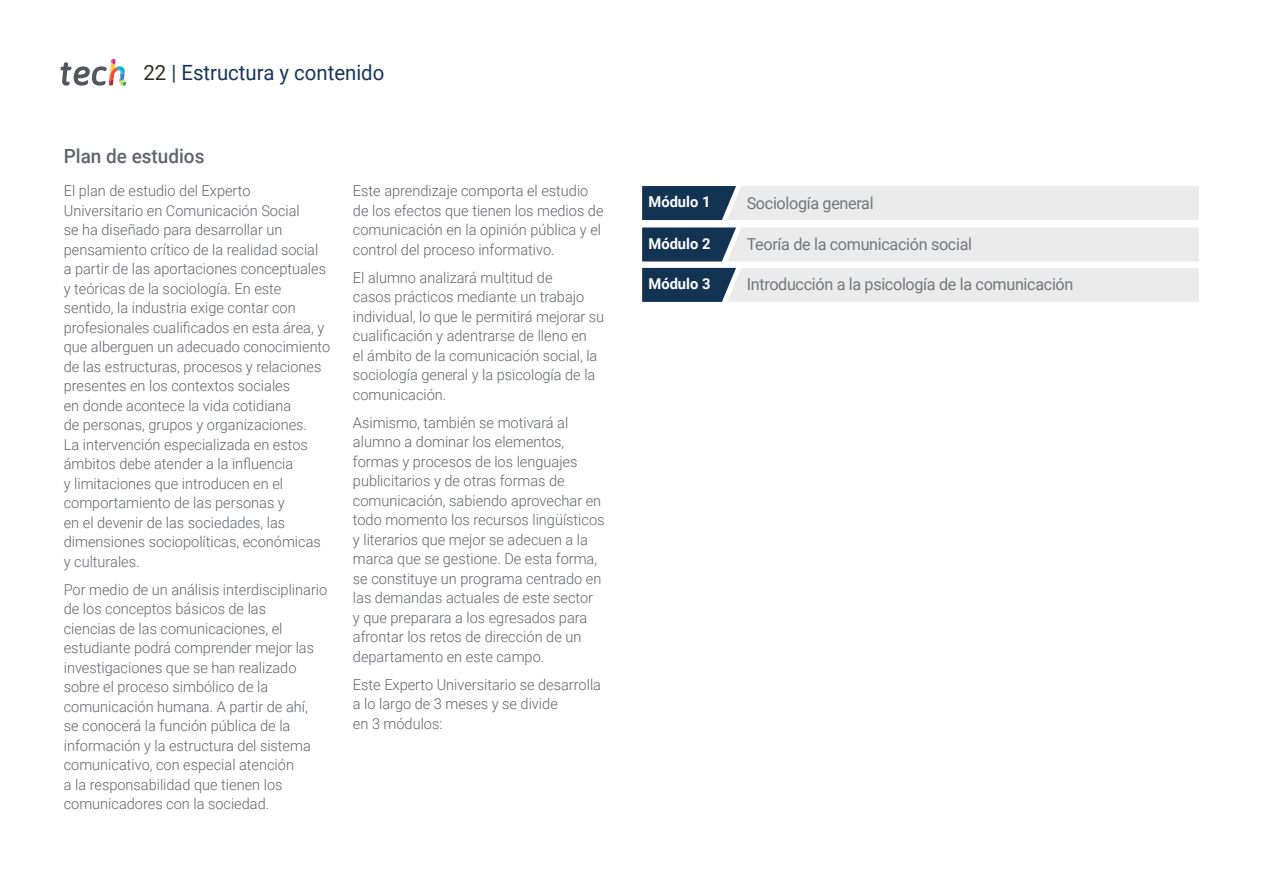
<style>
.page{position:relative;width:1263px;height:893px;background:#fff}
.page>*{position:absolute;margin:0;border:0;box-sizing:border-box;transform-origin:0 0}
.t1{font:21px "Roboto";color:#1a355c}
.t2{font:500 19.5px "Roboto";color:#61646a}
.t3{font:16.5px "Roboto";letter-spacing:-.02em;color:#74777b}
.t4{font:300 15px/19.5px "Roboto";color:#61646a}
.t5{font:700 15px "Roboto";color:#fff}
.s1{color:#312e20}
</style>
<div class="page">
<svg style="left:61px;top:59px;width:65px;height:27px"></svg>
<svg style="left:642px;top:186px;width:557px;height:34px;background:#c8ced2"></svg>
<svg style="left:642px;top:268px;width:557px;height:34px;background:#c8ced2"></svg>
<svg style="left:642px;top:227px;width:557px;height:34px;background:#c9cfd3"></svg>
<h1 class="t1" style="left:144px;top:57px;width:242px"><span class="s1">22</span> | Estructura y contenido</h1>
<h2 class="t2" style="left:64px;top:143px;width:142px">Plan de estudios</h2>
<p class="t4" style="left:64px;top:181px;width:268px">El plan de estudio del Experto Universitario en Comunicación Social<br>se ha diseñado para desarrollar un pensamiento crítico de la realidad social<br>a partir de las aportaciones conceptuales y teóricas de la sociología. En este sentido, la industria exige contar con profesionales cualificados en esta área, y que alberguen un adecuado conocimiento de las estructuras, procesos y relaciones presentes en los contextos sociales<br>en donde acontece la vida cotidiana<br>de personas, grupos y organizaciones.<br>La intervención especializada en estos ámbitos debe atender a la influencia<br>y limitaciones que introducen en el comportamiento de las personas y<br>en el devenir de las sociedades, las dimensiones sociopolíticas, económicas y culturales.</p>
<p class="t4" style="left:64px;top:579px;width:265px">Por medio de un análisis interdisciplinario de los conceptos básicos de las<br>ciencias de las comunicaciones, el estudiante podrá comprender mejor las investigaciones que se han realizado sobre el proceso simbólico de la comunicación humana. A partir de ahí,<br>se conocerá la función pública de la información y la estructura del sistema comunicativo, con especial atención<br>a la responsabilidad que tienen los comunicadores con la sociedad.</p>
<p class="t4" style="left:353px;top:181px;width:252px">Este aprendizaje comporta el estudio de los efectos que tienen los medios de comunicación en la opinión pública y el control del proceso informativo.</p>
<p class="t4" style="left:353px;top:267px;width:253px">El alumno analizará multitud de<br>casos prácticos mediante un trabajo individual, lo que le permitirá mejorar su cualificación y adentrarse de lleno en<br>el ámbito de la comunicación social, la sociología general y la psicología de la comunicación.</p>
<p class="t4" style="left:353px;top:412px;width:253px">Asimismo, también se motivará al alumno a dominar los elementos, formas y procesos de los lenguajes publicitarios y de otras formas de comunicación, sabiendo aprovechar en todo momento los recursos lingüísticos y literarios que mejor se adecuen a la marca que se gestione. De esta forma, se constituye un programa centrado en las demandas actuales de este sector<br>y que preparara a los egresados para afrontar los retos de dirección de un departamento en este campo.</p>
<p class="t4" style="left:353px;top:674px;width:250px">Este Experto Universitario se desarrolla a lo largo de 3 meses y se divide<br>en 3 módulos:</p>
<p class="t5" style="left:648px;top:192px;width:63px">Módulo 1</p>
<p class="t3" style="left:747px;top:191px;width:128px">Sociología general</p>
<p class="t5" style="left:648px;top:233px;width:63px">Módulo 2</p>
<p class="t5" style="left:648px;top:273px;width:63px">Módulo 3</p>
<p class="t3" style="left:747px;top:233px;width:227px">Teoría de la comunicación social</p>
<p class="t3" style="left:747px;top:273px;width:328px">Introducción a la psicología de la comunicación</p>
</div>
